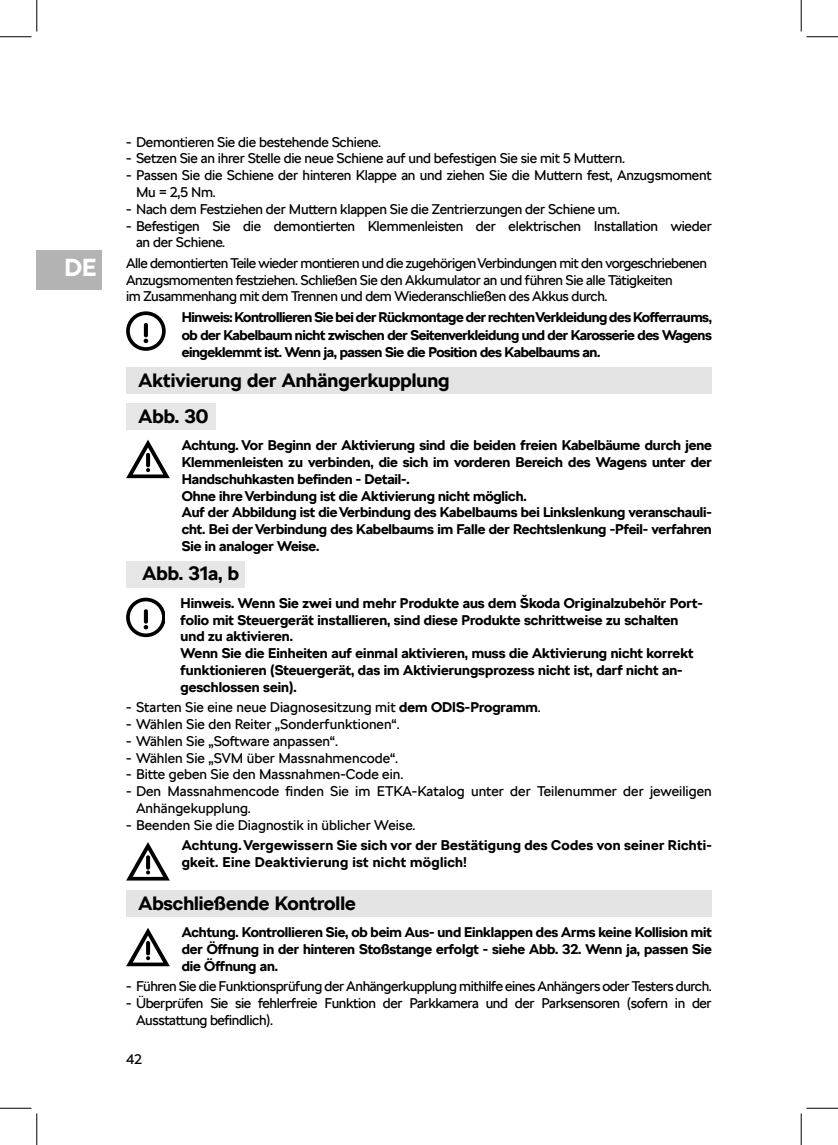
<style>
.page{position:relative;width:838px;height:1145px;background:#fff}
.page>*{position:absolute;margin:0;border:0;box-sizing:border-box;transform-origin:0 0}
.t1{font:700 24.5px "SKODA Next";color:#fff}
.t2{font:700 19.25px "SKODA Next";color:#000}
.tucny{font:700 14px/16.8px "SKODA Next";color:#000;text-align:justify}
.bezny{font:14px/16.8px "SKODA Next";letter-spacing:-.02em;color:#000}
.bezny-2{font:14px/16.8px "SKODA Next";color:#000}
.tucny-2{font:700 14px/16.8px "SKODA Next";letter-spacing:.02em;color:#000}
.t3{font:13.83px "SKODA Next";color:#000}
.s1{font-weight:700}
</style>
<div class="page">
<div style="left:37px;top:250px;width:64px;height:40px;background:#b3b3b3"></div>
<div style="left:126px;top:367px;width:585px;height:26px;background:#e4e4e4"></div>
<svg style="left:126px;top:598px;width:39px;height:39px"></svg>
<div style="left:130px;top:601px;width:32px;height:32px;background:#fff;border-radius:50%"></div>
<svg style="left:144px;top:609px;width:4px;height:20px"></svg>
<svg style="left:126px;top:842px;width:44px;height:39px"></svg>
<svg style="left:126px;top:928px;width:44px;height:38px"></svg>
<div style="left:126px;top:890px;width:585px;height:27px;background:#e4e4e4"></div>
<div style="left:126px;top:403px;width:89px;height:27px;background:#e6e6e6"></div>
<svg style="left:126px;top:440px;width:44px;height:38px"></svg>
<div style="left:126px;top:561px;width:118px;height:26px;background:#e6e6e6"></div>
<svg style="left:126px;top:311px;width:40px;height:40px"></svg>
<div style="left:130px;top:315px;width:32px;height:32px;background:#fff;border-radius:50%"></div>
<svg style="left:144px;top:323px;width:4px;height:20px"></svg>
<hr style="left:0;top:36px;width:32px;height:1px;background:#000">
<hr style="left:806px;top:36px;width:31px;height:1px;background:#000">
<hr style="left:0;top:1108px;width:32px;height:1px;background:#000">
<hr style="left:806px;top:1108px;width:31px;height:1px;background:#000">
<hr style="left:36px;top:0;width:1px;height:31px;background:#000">
<hr style="left:36px;top:1113px;width:1px;height:32px;background:#000">
<hr style="left:800px;top:0;width:1px;height:31px;background:#000">
<hr style="left:800px;top:1113px;width:1px;height:32px;background:#000">
<h1 class="t1" style="left:64px;top:253px;width:33px">DE</h1>
<p class="bezny" style="left:126px;top:133px;width:256px">- Demontieren Sie die bestehende Schiene.</p>
<p class="bezny" style="left:126px;top:150px;width:500px">- Setzen Sie an ihrer Stelle die neue Schiene auf und befestigen Sie sie mit 5 Muttern.</p>
<p class="bezny" style="left:136px;top:167px;width:577px;text-indent:-10px">- Passen Sie die Schiene der hinteren Klappe an und ziehen Sie die Muttern fest, Anzugsmoment<br>Mu = 2,5 Nm.</p>
<p class="bezny" style="left:126px;top:200px;width:495px">- Nach dem Festziehen der Muttern klappen Sie die Zentrierzungen der Schiene um.</p>
<p class="bezny" style="left:136px;top:217px;width:577px;text-indent:-10px">- Befestigen Sie die demontierten Klemmenleisten der elektrischen Installation wieder an der Schiene.</p>
<p class="bezny" style="left:126px;top:255px;width:582px">Alle demontierten Teile wieder montieren und die zugehörigen Verbindungen mit den vorgeschriebenen<br>Anzugsmomenten festziehen. Schließen Sie den Akkumulator an und führen Sie alle Tätigkeiten<br>im Zusammenhang mit dem Trennen und dem Wiederanschließen des Akkus durch.</p>
<p class="tucny" style="left:182px;top:309px;width:531px;line-height:17.5px">Hinweis: Kontrollieren Sie bei der Rückmontage der rechten Verkleidung des Kofferraums, ob der Kabelbaum nicht zwischen der Seitenverkleidung und der Karosserie des Wagens eingeklemmt ist. Wenn ja, passen Sie die Position des Kabelbaums an.</p>
<p class="t2" style="left:138px;top:368px;width:312px">Aktivierung der Anhängerkupplung</p>
<p class="t2" style="left:138px;top:405px;width:72px">Abb. 30</p>
<p class="tucny" style="left:182px;top:437px;width:531px">Achtung. Vor Beginn der Aktivierung sind die beiden freien Kabelbäume durch jene Klemmenleisten zu verbinden, die sich im vorderen Bereich des Wagens unter der Handschuhkasten befinden - Detail-.</p>
<p class="tucny" style="left:182px;top:487px;width:346px">Ohne ihre Verbindung ist die Aktivierung nicht möglich.</p>
<p class="tucny" style="left:182px;top:504px;width:531px">Auf der Abbildung ist die Verbindung des Kabelbaums bei Linkslenkung veranschauli&shy;cht. Bei der Verbindung des Kabelbaums im Falle der Rechtslenkung -Pfeil- verfahren Sie in analoger Weise.</p>
<p class="t2" style="left:142px;top:562px;width:98px">Abb. 31a, b</p>
<p class="tucny" style="left:180px;top:594px;width:523px;text-align:left">Hinweis. Wenn Sie zwei und mehr Produkte aus dem Škoda Originalzubehör Port&shy;folio mit Steuergerät installieren, sind diese Produkte schrittweise zu schalten und zu aktivieren.</p>
<p class="tucny" style="left:180px;top:645px;width:514px;text-align:left">Wenn Sie die Einheiten auf einmal aktivieren, muss die Aktivierung nicht korrekt funktionieren (Steuergerät, das im Aktivierungsprozess nicht ist, darf nicht an&shy;geschlossen sein).</p>
<p class="bezny-2" style="left:126px;top:699px;width:416px">- Starten Sie eine neue Diagnosesitzung mit <span class="s1">dem ODIS-Programm</span>.</p>
<p class="bezny-2" style="left:126px;top:716px;width:275px">- Wählen Sie den Reiter „Sonderfunktionen“.</p>
<p class="bezny-2" style="left:126px;top:733px;width:213px">- Wählen Sie „Software anpassen“.</p>
<p class="bezny-2" style="left:126px;top:749px;width:273px">- Wählen Sie „SVM über Massnahmencode“.</p>
<p class="bezny-2" style="left:126px;top:766px;width:279px">- Bitte geben Sie den Massnahmen-Code ein.</p>
<p class="bezny-2" style="left:136px;top:783px;width:577px;text-indent:-10px">- Den Massnahmencode finden Sie im ETKA-Katalog unter der Teilenummer der jeweiligen<br>Anhängekupplung.</p>
<p class="bezny-2" style="left:126px;top:817px;width:291px">- Beenden Sie die Diagnostik in üblicher Weise.</p>
<p class="tucny-2" style="left:182px;top:837px;width:531px">Achtung. Vergewissern Sie sich vor der Bestätigung des Codes von seiner Richti&shy;gkeit. Eine Deaktivierung ist nicht möglich!</p>
<p class="t2" style="left:138px;top:892px;width:219px">Abschließende Kontrolle</p>
<p class="tucny" style="left:182px;top:924px;width:531px">Achtung. Kontrollieren Sie, ob beim Aus- und Einklappen des Arms keine Kollision mit der Öffnung in der hinteren Stoßstange erfolgt - siehe Abb. 32. Wenn ja, passen Sie die Öffnung an.</p>
<p class="bezny" style="left:126px;top:978px;width:587px">- Führen Sie die Funktionsprüfung der Anhängerkupplung mithilfe eines Anhängers oder Testers durch.</p>
<p class="bezny" style="left:136px;top:995px;width:577px;text-indent:-10px">- Überprüfen Sie sie fehlerfreie Funktion der Parkkamera und der Parksensoren (sofern in der<br>Ausstattung befindlich).</p>
<p class="t3" style="left:126px;top:1051px;width:18px">42</p>
</div>
